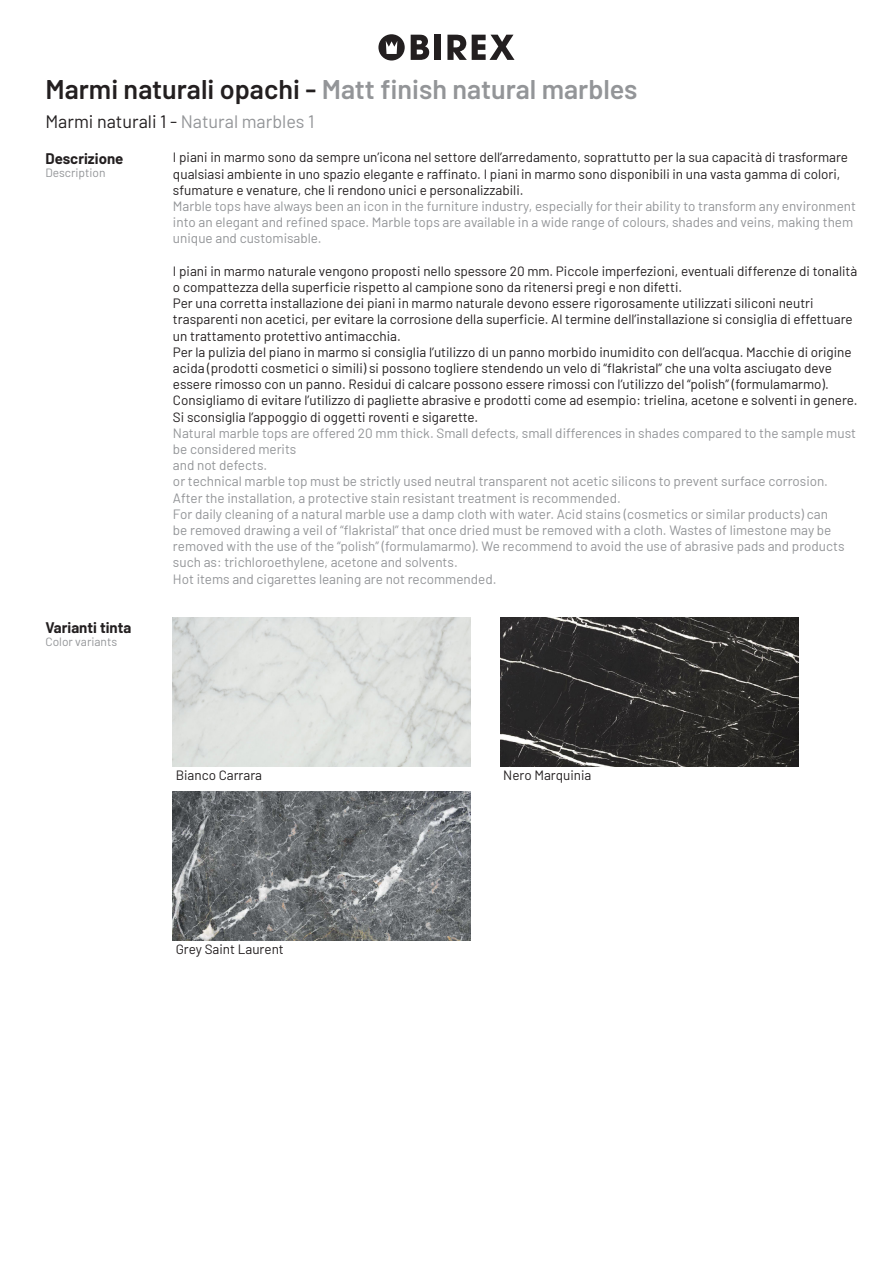
<style>
.page{position:relative;width:893px;height:1263px;background:#fff}
.page>*{position:absolute;margin:0;border:0;box-sizing:border-box;transform-origin:0 0}
.t1{font:600 27px "Barlow";color:#939598}
.t2{font:18px "Barlow";color:#231f20}
.t3{font:700 15px "Barlow";color:#231f20}
.t4{font:13.5px/16.2px "Barlow";color:#231f20}
.t5{font:13.5px/16.2px "Barlow";color:#939598}
.t6{font:12px "Barlow";color:#939598}
.s1{color:#231f20}
.s2{color:#939598}
</style>
<div class="page">
<svg style="left:378px;top:34px;width:27px;height:27px"></svg>
<svg style="left:411px;top:35px;width:18px;height:25px"></svg>
<div style="left:435px;top:35px;width:6px;height:25px;background:#231f20"></div>
<svg style="left:447px;top:35px;width:67px;height:25px"></svg>
<img style="left:173px;top:618px;width:298px;height:148px">
<img style="left:500px;top:618px;width:298px;height:148px">
<img style="left:173px;top:791px;width:298px;height:149px">
<p class="t1" style="left:45px;top:70px;width:594px"><span class="s1">Marmi naturali opachi -</span> Matt finish natural marbles</p>
<p class="t2" style="left:45px;top:108px;width:270px">Marmi naturali 1 - <span class="s2">Natural marbles 1</span></p>
<p class="t3" style="left:45px;top:147px;width:79px">Descrizione</p>
<p class="t6" style="left:45px;top:164px;width:62px">Description</p>
<p class="t3" style="left:45px;top:616px;width:87px">Varianti tinta</p>
<p class="t6" style="left:45px;top:633px;width:73px">Color variants</p>
<p class="t4" style="left:173px;top:148px;width:677px">I piani in marmo sono da sempre un’icona nel settore dell’arredamento, soprattutto per la sua capacità di trasformare qualsiasi ambiente in uno spazio elegante e raffinato. I piani in marmo sono disponibili in una vasta gamma di colori, sfumature e venature, che li rendono unici e personalizzabili.</p>
<p class="t5" style="left:173px;top:197px;width:685px">Marble tops have always been an icon in the furniture industry, especially for their ability to transform any environment into an elegant and refined space. Marble tops are available in a wide range of colours, shades and veins, making them unique and customisable.</p>
<p class="t4" style="left:173px;top:262px;width:686px">I piani in marmo naturale vengono proposti nello spessore 20 mm. Piccole imperfezioni, eventuali differenze di tonalità o compattezza della superficie rispetto al campione sono da ritenersi pregi e non difetti.<br>Per una corretta installazione dei piani in marmo naturale devono essere rigorosamente utilizzati siliconi neutri trasparenti non acetici, per evitare la corrosione della superficie. Al termine dell’installazione si consiglia di effettuare un trattamento protettivo antimacchia.<br>Per la pulizia del piano in marmo si consiglia l’utilizzo di un panno morbido inumidito con dell’acqua. Macchie di origine acida (prodotti cosmetici o simili) si possono togliere stendendo un velo di “flakristal” che una volta asciugato deve essere rimosso con un panno. Residui di calcare possono essere rimossi con l’utilizzo del “polish” (formulamarmo).<br>Consigliamo di evitare l’utilizzo di pagliette abrasive e prodotti come ad esempio: trielina, acetone e solventi in genere.<br>Si sconsiglia l’appoggio di oggetti roventi e sigarette.</p>
<p class="t5" style="left:173px;top:424px;width:685px">Natural marble tops are offered 20 mm thick. Small defects, small differences in shades compared to the sample must be considered merits<br>and not defects.<br>or technical marble top must be strictly used neutral transparent not acetic silicons to prevent surface corrosion.<br>After the installation, a protective stain resistant treatment is recommended.<br>For daily cleaning of a natural marble use a damp cloth with water. Acid stains (cosmetics or similar products) can<br>be removed drawing a veil of “flakristal” that once dried must be removed with a cloth. Wastes of limestone may be removed with the use of the “polish” (formulamarmo). We recommend to avoid the use of abrasive pads and products such as: trichloroethylene, acetone and solvents.<br>Hot items and cigarettes leaning are not recommended.</p>
<p class="t4" style="left:176px;top:766px;width:88px">Bianco Carrara</p>
<p class="t4" style="left:503px;top:766px;width:90px">Nero Marquinia</p>
<p class="t4" style="left:176px;top:940px;width:110px">Grey Saint Laurent</p>
</div>
